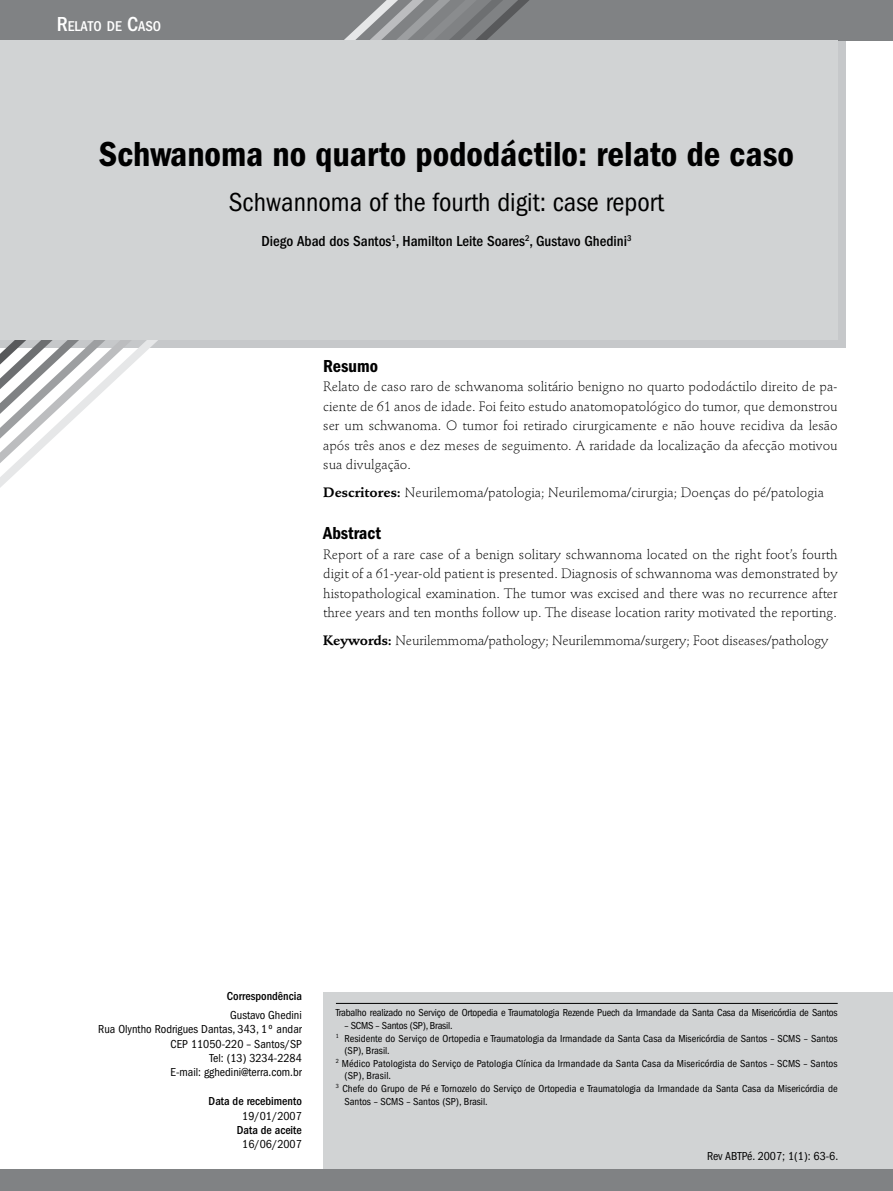
<style>
.page{position:relative;width:893px;height:1191px;background:#fff}
.page>*{position:absolute;margin:0;border:0;box-sizing:border-box;transform-origin:0 0}
.t1{font:36px "ITC Franklin Gothic Std Dm Cd";color:#000}
.t2{font:condensed 27px "ITC Franklin Gothic Std";color:#000}
.t3{font:18px "ITC Franklin Gothic Std Dm Cd";color:#000}
.t4{font:500 condensed 15px "ITC Franklin Gothic Std";color:#000}
.t5{font:500 condensed 14.7px "ITC Franklin Gothic Std";color:#fff}
.t6{font:300 13.5px/19.5px "Stempel Schneidler Std";color:#000;text-align:justify}
.t7{font:condensed 12px/14.4px "ITC Franklin Gothic Std";color:#000;text-align:right}
.t8{font:500 condensed 12px "ITC Franklin Gothic Std";color:#000}
.t9{font:condensed 10.5px "ITC Franklin Gothic Std";color:#000}
.t10{font:condensed 10.5px "ITC Franklin Gothic Std";letter-spacing:-.02em;color:#000}
.s1{font-size:21px}
.s2{font-weight:700}
</style>
<div class="page">
<div style="left:0;top:37px;width:845px;height:310px;background:#c6c8ca"></div>
<svg style="left:0;top:340px;width:289px;height:148px"></svg>
<div style="left:0;top:0;width:893px;height:40px;background:#808284"></div>
<svg style="left:470px;top:0;width:59px;height:40px"></svg>
<svg style="left:344px;top:0;width:126px;height:40px"></svg>
<div style="left:323px;top:992px;width:570px;height:199px;background:#d1d3d4"></div>
<hr style="left:336px;top:1003px;width:502px;height:1px;background:#000">
<div style="left:0;top:40px;width:838px;height:300px;background:#d1d3d4"></div>
<div style="left:0;top:1169px;width:893px;height:22px;background:#808284"></div>
<p class="t5" style="left:57px;top:18px;width:106px"><span class="s1">R</span>elato de <span class="s1">C</span>aso</p>
<h1 class="t1" style="left:99px;top:133px;width:697px">Schwanoma no quarto pododáctilo: relato de caso</h1>
<h2 class="t2" style="left:229px;top:187px;width:437px">Schwannoma of the fourth digit: case report</h2>
<p class="t4" style="left:261px;top:232px;width:372px">Diego Abad dos Santos<sup>1</sup>, Hamilton Leite Soares<sup>2</sup>, Gustavo Ghedini<sup>3</sup></p>
<h3 class="t3" style="left:323px;top:355px;width:56px">Resumo</h3>
<p class="t6" style="left:323px;top:377px;width:516px">Relato de caso raro de schwanoma solitário benigno no quarto pododáctilo direito de pa&shy;ciente de 61 anos de idade. Foi feito estudo anatomopatológico do tumor, que demonstrou ser um schwanoma. O tumor foi retirado cirurgicamente e não houve recidiva da lesão após três anos e dez meses de seguimento. A raridade da localização da afecção motivou sua divulgação.</p>
<p class="t6" style="left:323px;top:483px;width:502px"><span class="s2">Descritores:</span> Neurilemoma/patologia; Neurilemoma/cirurgia; Doenças do pé/patologia</p>
<h3 class="t3" style="left:323px;top:523px;width:59px">Abstract</h3>
<p class="t6" style="left:323px;top:545px;width:516px">Report of a rare case of a benign solitary schwannoma located on the right foot’s fourth digit of a 61-year-old patient is presented. Diagnosis of schwannoma was demonstrated by histopathological examination. The tumor was excised and there was no recurrence after three years and ten months follow up. The disease location rarity motivated the reporting.</p>
<p class="t6" style="left:323px;top:631px;width:507px"><span class="s2">Keywords:</span> Neurilemmoma/pathology; Neurilemmoma/surgery; Foot diseases/pathology</p>
<p class="t8" style="left:227px;top:989px;width:77px">Correspondência</p>
<p class="t7" style="left:98px;top:1007px;width:205px">Gustavo Ghedini<br>Rua Olyntho Rodrigues Dantas, 343, 1º andar<br>CEP 11050-220 – Santos/SP<br>Tel: (13) 3234-2284<br>E-mail: gghedini@terra.com.br</p>
<p class="t8" style="left:209px;top:1094px;width:95px">Data de recebimento</p>
<p class="t7" style="left:242px;top:1108px;width:61px">19/01/2007</p>
<p class="t8" style="left:237px;top:1123px;width:67px">Data de aceite</p>
<p class="t7" style="left:242px;top:1137px;width:61px">16/06/2007</p>
<p class="t10" style="left:336px;top:1007px;width:503px">Trabalho realizado no Serviço de Ortopedia e Traumatologia Rezende Puech da Irmandade da Santa Casa da Misericórdia de Santos</p>
<p class="t10" style="left:344px;top:1019px;width:110px">– SCMS – Santos (SP), Brasil.</p>
<p class="t9" style="left:336px;top:1032px;width:503px"><sup>1</sup> Residente do Serviço de Ortopedia e Traumatologia da Irmandade da Santa Casa da Misericórdia de Santos – SCMS – Santos</p>
<p class="t9" style="left:344px;top:1044px;width:47px">(SP), Brasil.</p>
<p class="t9" style="left:336px;top:1057px;width:503px"><sup>2</sup> Médico Patologista do Serviço de Patologia Clínica da Irmandade da Santa Casa da Misericórdia de Santos – SCMS – Santos</p>
<p class="t9" style="left:344px;top:1070px;width:48px">(SP), Brasil.</p>
<p class="t9" style="left:336px;top:1082px;width:503px"><sup>3</sup> Chefe do Grupo de Pé e Tornozelo do Serviço de Ortopedia e Traumatologia da Irmandade da Santa Casa da Misericórdia de</p>
<p class="t9" style="left:344px;top:1095px;width:145px">Santos – SCMS – Santos (SP), Brasil.</p>
<p class="t7" style="left:707px;top:1148px;width:133px">Rev ABTPé. 2007; 1(1): 63-6.</p>
</div>
